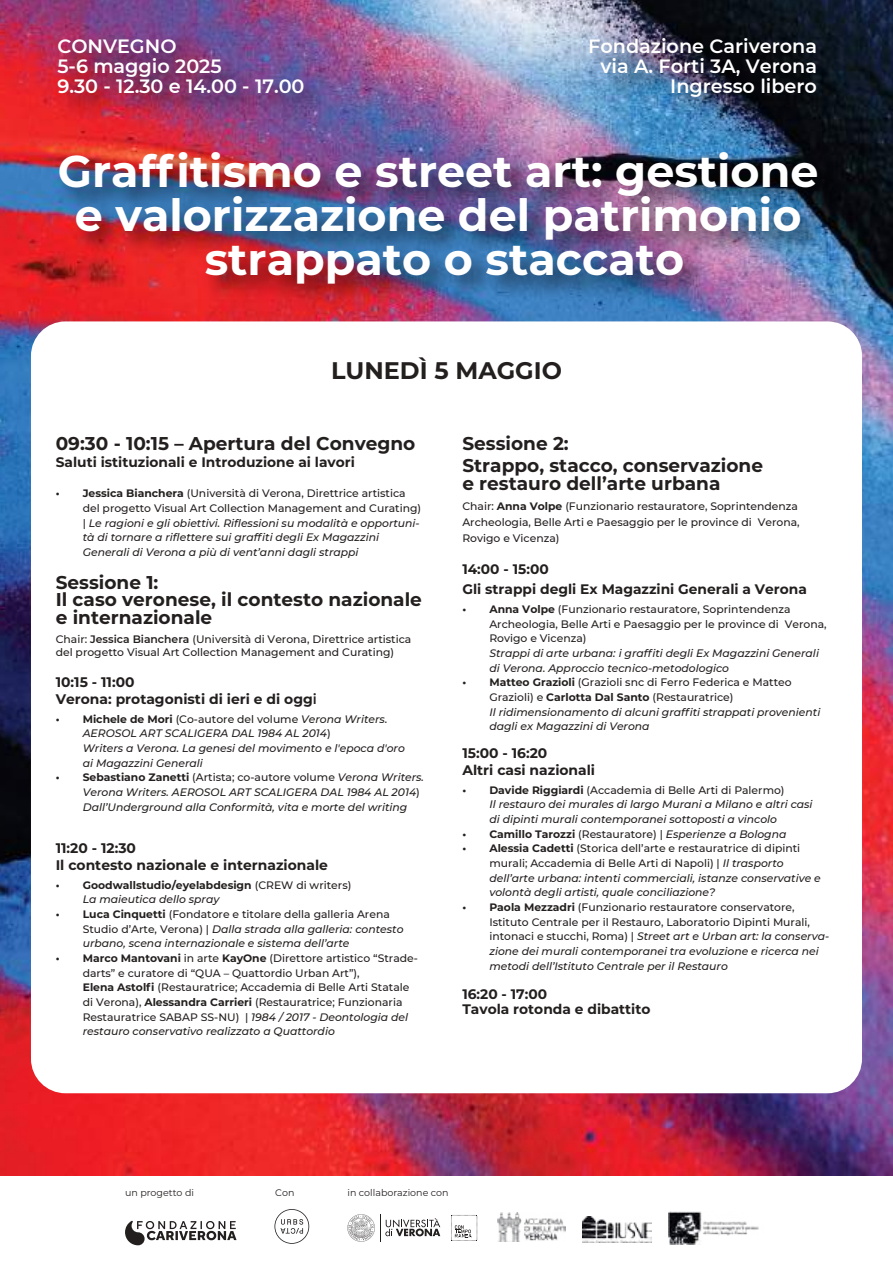
<style>
.page{position:relative;width:893px;height:1263px;background:#fff}
.page>*{position:absolute;margin:0;border:0;box-sizing:border-box;transform-origin:0 0}
.t1{font:700 44.4px/44px "Montserrat";color:#fff;text-align:center}
.t2{font:700 24px "Montserrat";color:#241f1f}
.t3{font:600 19.2px/19.8px "Montserrat";color:#fff}
.t4{font:700 18.45px/17.7px "Montserrat";color:#241f1f}
.t5{font:700 13.95px/17px "Montserrat";color:#241f1f}
.t6{font:700 13.8px/20.1px "Montserrat";color:#241f1f}
.t7{font:italic 500 10.8px/14.7px "Montserrat";color:#241f1f}
.t8{font:500 10.8px/14.7px "Montserrat";color:#241f1f}
.t9{font:700 10.8px/14.7px "Montserrat";color:#241f1f}
.t10{font:9.45px "Montserrat";color:#241f1f}
.s1{font-weight:700;font-style:normal}
.s2{font-style:normal}
.s3{font-weight:600}
.s4{font-weight:500}
.s5{font-weight:500;font-style:italic}
.s6{font-weight:700}
.s7{font-style:italic}
</style>
<div class="page">
<img style="left:0;top:0;width:893px;height:1175px">
<img style="left:46px;top:137px;width:818px;height:183px">
<div style="left:31px;top:321px;width:831px;height:772px;background:#fff;border-radius:34px"></div>
<img style="left:45px;top:25px;width:293px;height:106px">
<img style="left:576px;top:25px;width:274px;height:106px">
<svg style="left:125px;top:1221px;width:112px;height:24px"></svg>
<svg style="left:274px;top:1209px;width:35px;height:35px"></svg>
<svg style="left:347px;top:1214px;width:93px;height:27px"></svg>
<svg style="left:451px;top:1215px;width:27px;height:26px"></svg>
<img style="left:497px;top:1213px;width:69px;height:28px">
<img style="left:583px;top:1217px;width:68px;height:25px">
<img style="left:669px;top:1211px;width:90px;height:33px">
<h3 class="t3" style="left:57px;top:36px;width:249px">CONVEGNO<br>5-6 maggio 2025<br>9.30 - 12.30 e 14.00 - 17.00</h3>
<h3 class="t3" style="left:588px;top:36px;width:230px;text-align:right">Fondazione Cariverona via A. Forti 3A, Verona<br>Ingresso libero</h3>
<h1 class="t1" style="left:58px;top:147px;width:762px">Graffitismo e street art: gestione e valorizzazione del patrimonio strappato o staccato</h1>
<h2 class="t2" style="left:331px;top:353px;width:232px">LUNEDÌ 5 MAGGIO</h2>
<h3 class="t4" style="left:56px;top:434px;width:361px">09:30 - 10:15 – Apertura del Convegno</h3>
<p class="t6" style="left:56px;top:451px;width:301px">Saluti istituzionali e Introduzione ai lavori</p>
<p class="t7" style="left:83px;top:486px;width:340px;text-indent:-27px"><span class="s1">• Jessica Bianchera</span> <span class="s2">(Università di Verona, Direttrice artistica del progetto Visual Art Collection Management and Curating) |</span> Le ragioni e gli obiettivi. Riflessioni su modalità e opportuni&shy;tà di tornare a riflettere sui graffiti degli Ex Magazzini Generali di Verona a più di vent’anni dagli strappi</p>
<h3 class="t4" style="left:56px;top:572px;width:368px">Sessione 1:<br>Il caso veronese, il contesto nazionale e internazionale</h3>
<p class="t8" style="left:56px;top:632px;width:357px;line-height:12.9px">Chair: <span class="s3">Jessica Bianchera</span> (Università di Verona, Direttrice artistica del progetto Visual Art Collection Management and Curating)</p>
<p class="t5" style="left:56px;top:673px;width:263px">10:15 - 11:00<br>Verona: protagonisti di ieri e di ogg<span class="s3">i</span></p>
<p class="t7" style="left:83px;top:711px;width:324px;text-indent:-27px"><span class="s1">• Michele de Mori</span> <span class="s2">(Co-autore del volume</span> Verona Writers.<br>AEROSOL ART SCALIGERA DAL 1984 AL 2014<span class="s2">)<br></span>Writers a Verona. La genesi del movimento e l'epoca d'oro ai Magazzini Generali</p>
<p class="t7" style="left:83px;top:770px;width:343px;text-indent:-27px"><span class="s1">• Sebastiano Zanetti</span> <span class="s2">(Artista; co-autore volume</span> Verona Writers.<br>Verona Writers. AEROSOL ART SCALIGERA DAL 1984 AL 2014<span class="s2">)<br></span>Dall’Underground alla Conformità, vita e morte del writing</p>
<p class="t5" style="left:56px;top:839px;width:274px">11:20 - 12:30<br>Il contesto nazionale e internazionale</p>
<p class="t9" style="left:83px;top:877px;width:270px;text-indent:-27px">• Goodwallstudio/eyelabdesign <span class="s4">(CREW di writers)<br></span><span class="s5">La maieutica dello spray</span></p>
<p class="t7" style="left:83px;top:906px;width:322px;text-indent:-27px"><span class="s1">• Luca Cinquetti</span> <span class="s2">(Fondatore e titolare della galleria Arena<br>Studio d’Arte, Verona) |</span> Dalla strada alla galleria: contesto urbano, scena internazionale e sistema dell’arte</p>
<p class="t8" style="left:83px;top:950px;width:337px;text-indent:-27px"><span class="s6">• Marco Mantovani</span> in arte <span class="s6">KayOne</span> (Direttore artistico “Strade&shy;darts” e curatore di “QUA – Quattordio Urban Art”),<br><span class="s6">Elena Astolfi</span> (Restauratrice; Accademia di Belle Arti Statale di Verona), <span class="s6">Alessandra Carrieri</span> (Restauratrice; Funzionaria Restauratrice SABAP SS-NU) | <span class="s7">1984 / 2017 - Deontologia del restauro conservativo realizzato a Quattordio</span></p>
<h3 class="t4" style="left:462px;top:432px;width:302px;line-height:21.6px">Sessione 2:<br>Strappo, stacco, conservazione</h3>
<h3 class="t4" style="left:462px;top:473px;width:260px">e restauro dell’arte urbana</h3>
<p class="t8" style="left:462px;top:497px;width:339px;line-height:16.2px">Chair: <span class="s6">Anna Volpe</span> (Funzionario restauratore, Soprintendenza<br>Archeologia, Belle Arti e Paesaggio per le province di Verona,<br>Rovigo e Vicenza)</p>
<p class="t6" style="left:462px;top:559px;width:346px">14:00 - 15:00<br>Gli strappi degli Ex Magazzini Generali a Verona</p>
<p class="t8" style="left:489px;top:601px;width:339px;text-indent:-27px"><span class="s6">• Anna Volpe</span> (Funzionario restauratore, Soprintendenza<br>Archeologia, Belle Arti e Paesaggio per le province di Verona,<br>Rovigo e Vicenza)</p>
<p class="t7" style="left:489px;top:645px;width:331px">Strappi di arte urbana: i graffiti degli Ex Magazzini Generali di Verona. Approccio tecnico-metodologico</p>
<p class="t7" style="left:489px;top:675px;width:332px;text-indent:-27px"><span class="s1">• Matteo Grazioli</span> <span class="s2">(Grazioli snc di Ferro Federica e Matteo Grazioli) e</span> <span class="s1">Carlotta Dal Santo</span> <span class="s2">(Restauratrice)<br></span>Il ridimensionamento di alcuni graffiti strappati provenienti dagli ex Magazzini di Verona</p>
<p class="t5" style="left:462px;top:744px;width:134px">15:00 - 16:20<br>Altri casi nazionali</p>
<p class="t7" style="left:489px;top:782px;width:325px;text-indent:-27px"><span class="s1">• Davide Riggiardi</span> <span class="s2">(Accademia di Belle Arti di Palermo)<br></span>Il restauro dei murales di largo Murani a Milano e altri casi di dipinti murali contemporanei sottoposti a vincolo</p>
<p class="t7" style="left:462px;top:826px;width:326px"><span class="s1">• Camillo Tarozzi</span> <span class="s2">(Restauratore) |</span> Esperienze a Bologna</p>
<p class="t7" style="left:489px;top:841px;width:333px;text-indent:-27px"><span class="s1">• Alessia Cadetti</span> <span class="s2">(Storica dell’arte e restauratrice di dipinti murali; Accademia di Belle Arti di Napoli) |</span> Il trasporto dell’arte urbana: intenti commerciali, istanze conservative e volontà degli artisti, quale conciliazione?</p>
<p class="t7" style="left:489px;top:899px;width:341px;text-indent:-27px"><span class="s1">• Paola Mezzadri</span> <span class="s2">(Funzionario restauratore conservatore, Istituto Centrale per il Restauro, Laboratorio Dipinti Murali, intonaci e stucchi, Roma) |</span> Street art e Urban art: la conserva&shy;zione dei murali contemporanei tra evoluzione e ricerca nei metodi dell’Istituto Centrale per il Restauro</p>
<p class="t6" style="left:462px;top:986px;width:190px;line-height:14.7px">16:20 - 17:00<br>Tavola rotonda e dibattito</p>
<p class="t10" style="left:125px;top:1186px;width:71px">un progetto di</p>
<p class="t10" style="left:275px;top:1186px;width:21px">Con</p>
<p class="t10" style="left:347px;top:1186px;width:103px">in collaborazione con</p>
</div>
